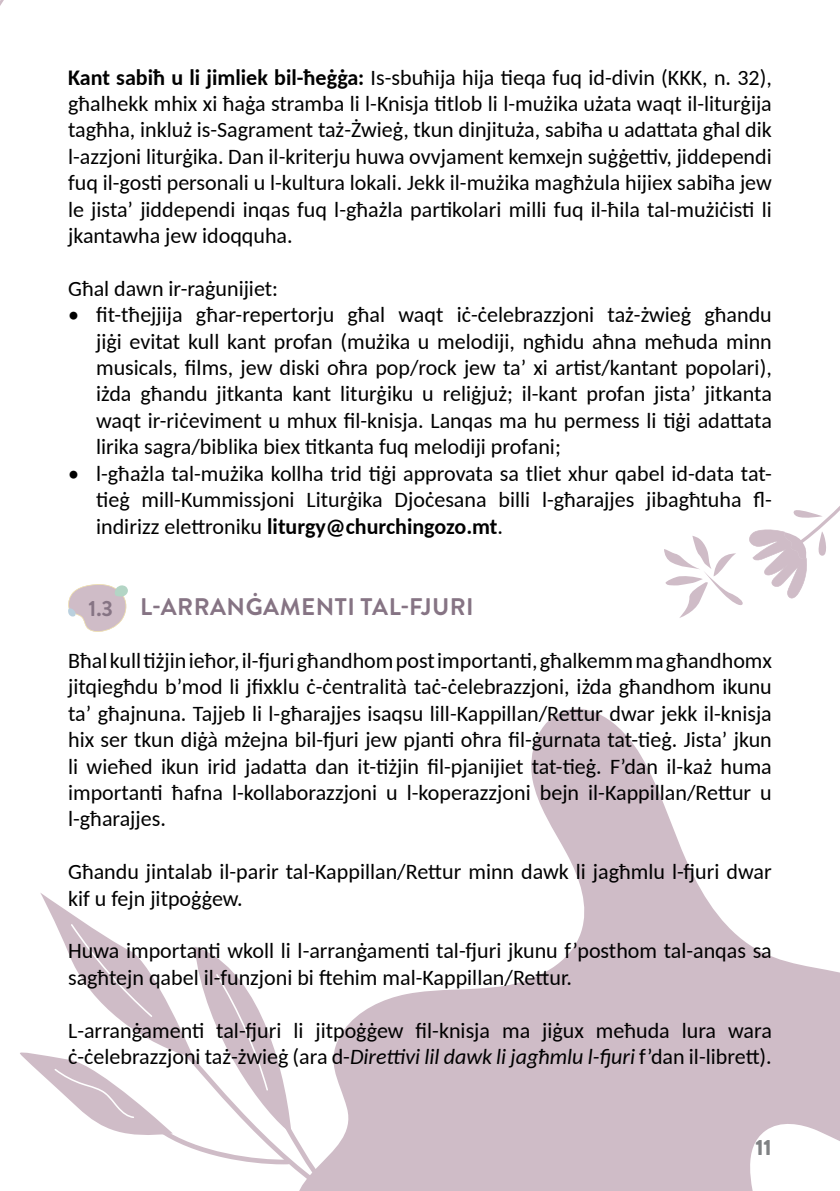
<style>
.page{position:relative;width:840px;height:1191px;background:#fff}
.page>*{position:absolute;margin:0;border:0;box-sizing:border-box;transform-origin:0 0}
.t1{font:700 24px "Brandon Grotesque";letter-spacing:.02em;color:#867484}
.t2{font:22px/26.4px "Carlito";color:#000;text-align:justify}
.t3{font:700 22px "Brandon Grotesque";color:#867484}
.t4{font:900 22px "Brandon Grotesque";color:#808284}
.s1{font-weight:700}
.s2{font-style:italic}
</style>
<div class="page">
<svg style="left:20px;top:893px;width:246px;height:271px"></svg>
<svg style="left:266px;top:709px;width:573px;height:482px"></svg>
<svg style="left:0;top:0;width:4px;height:6px"></svg>
<svg style="left:68px;top:584px;width:60px;height:48px"></svg>
<svg style="left:664px;top:507px;width:175px;height:111px"></svg>
<p class="t2" style="left:68px;top:63px;width:705px"><span class="s1">Kant sabiħ u li jimliek bil-ħeġġa:</span> Is-sbuħija hija tieqa fuq id-divin (KKK, n. 32), għalhekk mhix xi ħaġa stramba li l-Knisja titlob li l-mużika użata waqt il-liturġija tagħha, inkluż is-Sagrament taż-Żwieġ, tkun dinjituża, sabiħa u adattata għal dik l-azzjoni liturġika. Dan il-kriterju huwa ovvjament kemxejn suġġettiv, jiddependi fuq il-gosti personali u l-kultura lokali. Jekk il-mużika magħżula hijiex sabiħa jew le jista’ jiddependi inqas fuq l-għażla partikolari milli fuq il-ħila tal-mużiċisti li jkantawha jew idoqquha.</p>
<p class="t2" style="left:68px;top:274px;width:211px">Għal dawn ir-raġunijiet:</p>
<p class="t2" style="left:96px;top:301px;width:676px;text-indent:-28px">• fit-tħejjija għar-repertorju għal waqt iċ-ċelebrazzjoni taż-żwieġ għandu jiġi evitat kull kant profan (mużika u melodiji, ngħidu aħna meħuda minn musicals, films, jew diski oħra pop/rock jew ta’ xi artist/kantant popolari), iżda għandu jitkanta kant liturġiku u reliġjuż; il-kant profan jista’ jitkanta waqt ir-riċeviment u mhux fil-knisja. Lanqas ma hu permess li tiġi adattata lirika sagra/biblika biex titkanta fuq melodiji profani;</p>
<p class="t2" style="left:96px;top:459px;width:676px;text-indent:-28px">• l-għażla tal-mużika kollha trid tiġi approvata sa tliet xhur qabel id-data tat&shy;tieġ mill-Kummissjoni Liturġika Djoċesana billi l-għarajjes jibagħtuha fl&shy;indirizz elettroniku <span class="s1">liturgy@churchingozo.mt</span>.</p>
<p class="t1" style="left:140px;top:590px;width:335px">L-ARRANĠAMENTI TAL-FJURI</p>
<p class="t2" style="left:68px;top:646px;width:704px">Bħal kull tiżjin ieħor, il-fjuri għandhom post importanti, għalkemm ma għandhomx jitqiegħdu b’mod li jfixklu ċ-ċentralità taċ-ċelebrazzjoni, iżda għandhom ikunu ta’ għajnuna. Tajjeb li l-għarajjes isaqsu lill-Kappillan/Rettur dwar jekk il-knisja hix ser tkun diġà mżejna bil-fjuri jew pjanti oħra fil-ġurnata tat-tieġ. Jista’ jkun li wieħed ikun irid jadatta dan it-tiżjin fil-pjanijiet tat-tieġ. F’dan il-każ huma importanti ħafna l-kollaborazzjoni u l-koperazzjoni bejn il-Kappillan/Rettur u l-għarajjes.</p>
<p class="t2" style="left:68px;top:857px;width:704px">Għandu jintalab il-parir tal-Kappillan/Rettur minn dawk li jagħmlu l-fjuri dwar kif u fejn jitpoġġew.</p>
<p class="t2" style="left:68px;top:937px;width:704px">Huwa importanti wkoll li l-arranġamenti tal-fjuri jkunu f’posthom tal-anqas sa sagħtejn qabel il-funzjoni bi ftehim mal-Kappillan/Rettur.</p>
<p class="t2" style="left:68px;top:1016px;width:704px">L-arranġamenti tal-fjuri li jitpoġġew fil-knisja ma jiġux meħuda lura wara ċ-ċelebrazzjoni taż-żwieġ (ara d-<span class="s2">Direttivi lil dawk li jagħmlu l-fjuri</span> f’dan il-librett).</p>
<p class="t3" style="left:89px;top:593px;width:26px">1.3</p>
<p class="t4" style="left:755px;top:1131px;width:18px">11</p>
</div>
